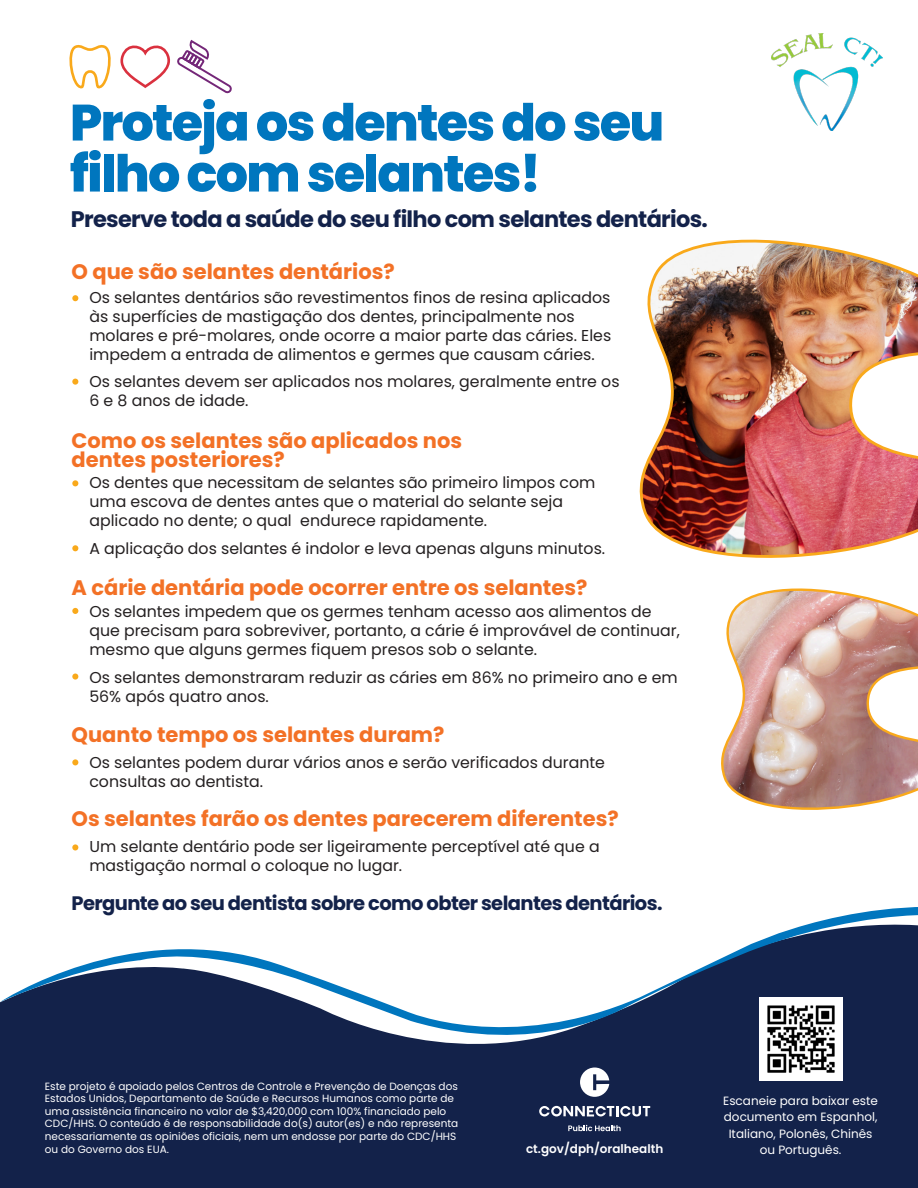
<style>
.page{position:relative;width:918px;height:1188px;background:#fff}
.page>*{position:absolute;margin:0;border:0;box-sizing:border-box;transform-origin:0 0}
.t1{font:800 51px/51px "Poppins";letter-spacing:-.035em;color:#0076be}
.t2{font:700 22.5px "Poppins";letter-spacing:-.03em;color:#13224a}
.t3{font:700 21px/19.5px "Poppins";color:#f37126}
.t4{font:700 19.5px "Poppins";letter-spacing:-.03em;color:#13224a}
.t5{font:15.75px/18.9px "Poppins";color:#231f20}
.t6{font:12px/16.5px "Poppins";color:#fff;text-align:center}
.t7{font:600 12px "Poppins";color:#fff}
.t8{font:10.5px/12.6px "Poppins";color:#fff}
</style>
<div class="page">
<div style="left:0;top:1058px;width:918px;height:130px;background:#13224a"></div>
<svg style="left:0;top:907px;width:918px;height:151px"></svg>
<img style="left:639px;top:239px;width:279px;height:317px">
<svg style="left:721px;top:556px;width:197px;height:254px"></svg>
<svg style="left:539px;top:1106px;width:111px;height:10px"></svg>
<svg style="left:580px;top:1068px;width:29px;height:29px"></svg>
<svg style="left:568px;top:1125px;width:53px;height:6px"></svg>
<img style="left:771px;top:33px;width:111px;height:97px">
<svg style="left:72px;top:295px;width:6px;height:6px"></svg>
<svg style="left:72px;top:379px;width:6px;height:6px"></svg>
<svg style="left:72px;top:480px;width:6px;height:6px"></svg>
<svg style="left:72px;top:545px;width:6px;height:6px"></svg>
<svg style="left:72px;top:608px;width:6px;height:6px"></svg>
<svg style="left:72px;top:674px;width:6px;height:6px"></svg>
<svg style="left:72px;top:759px;width:6px;height:6px"></svg>
<svg style="left:72px;top:844px;width:6px;height:6px"></svg>
<img style="left:759px;top:998px;width:83px;height:83px">
<svg style="left:69px;top:39px;width:163px;height:55px"></svg>
<h1 class="t1" style="left:70px;top:97px;width:596px">Proteja os dentes do seu filho com selantes!</h1>
<h2 class="t2" style="left:71px;top:206px;width:639px">Preserve toda a saúde do seu filho com selantes dentários.</h2>
<h3 class="t3" style="left:72px;top:262px;width:325px">O que são selantes dentários?</h3>
<p class="t5" style="left:89px;top:288px;width:523px">Os selantes dentários são revestimentos finos de resina aplicados às superfícies de mastigação dos dentes, principalmente nos molares e pré-molares, onde ocorre a maior parte das cáries. Eles impedem a entrada de alimentos e germes que causam cáries.</p>
<p class="t5" style="left:89px;top:373px;width:532px">Os selantes devem ser aplicados nos molares, geralmente entre os<br>6 e 8 anos de idade.</p>
<h3 class="t3" style="left:72px;top:431px;width:392px">Como os selantes são aplicados nos dentes posteriores?</h3>
<p class="t5" style="left:89px;top:474px;width:507px">Os dentes que necessitam de selantes são primeiro limpos com uma escova de dentes antes que o material do selante seja aplicado no dente; o qual endurece rapidamente.</p>
<p class="t5" style="left:89px;top:539px;width:517px">A aplicação dos selantes é indolor e leva apenas alguns minutos.</p>
<h3 class="t3" style="left:72px;top:578px;width:517px">A cárie dentária pode ocorrer entre os selantes?</h3>
<p class="t5" style="left:89px;top:602px;width:592px">Os selantes impedem que os germes tenham acesso aos alimentos de que precisam para sobreviver, portanto, a cárie é improvável de continuar, mesmo que alguns germes fiquem presos sob o selante.</p>
<p class="t5" style="left:89px;top:668px;width:590px">Os selantes demonstraram reduzir as cáries em 86% no primeiro ano e em<br>56% após quatro anos.</p>
<h3 class="t3" style="left:72px;top:725px;width:374px">Quanto tempo os selantes duram?</h3>
<p class="t5" style="left:89px;top:753px;width:517px">Os selantes podem durar vários anos e serão verificados durante consultas ao dentista.</p>
<h3 class="t3" style="left:72px;top:809px;width:549px">Os selantes farão os dentes parecerem diferentes?</h3>
<p class="t5" style="left:89px;top:837px;width:512px">Um selante dentário pode ser ligeiramente perceptível até que a mastigação normal o coloque no lugar.</p>
<p class="t4" style="left:72px;top:892px;width:593px">Pergunte ao seu dentista sobre como obter selantes dentários.</p>
<p class="t8" style="left:45px;top:1080px;width:415px">Este projeto é apoiado pelos Centros de Controle e Prevenção de Doenças dos Estados Unidos, Departamento de Saúde e Recursos Humanos como parte de uma assistência financeiro no valor de $3,420,000 com 100% financiado pelo CDC/HHS. O conteúdo é de responsabilidade do(s) autor(es) e não representa necessariamente as opiniões oficiais, nem um endosse por parte do CDC/HHS ou do Governo dos EUA.</p>
<p class="t7" style="left:526px;top:1142px;width:139px">ct.gov/dph/oralhealth</p>
<p class="t6" style="left:723px;top:1093px;width:156px">Escaneie para baixar este documento em Espanhol,<br>Italiano, Polonês, Chinês ou Português.</p>
</div>
